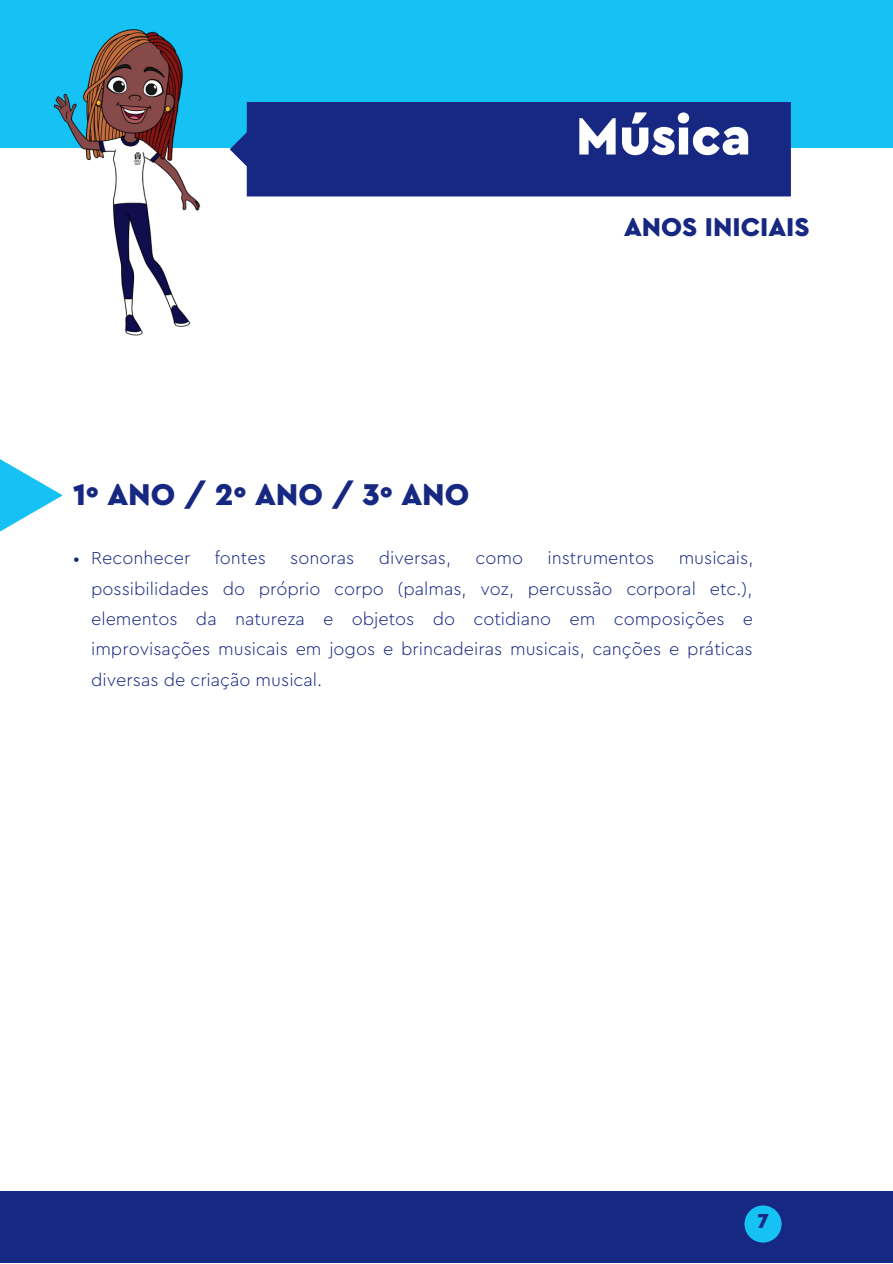
<style>
.page{position:relative;width:893px;height:1264px;background:#fff}
.page>*{position:absolute;margin:0;border:0;box-sizing:border-box;transform-origin:0 0}
.t1{font:900 54px "Cera Pro";color:#fff}
.t2{font:900 31.5px "Cera Pro";color:#172883}
.t3{font:900 27px "Cera Pro";color:#172883}
.t4{font:900 21.15px "Cera Pro";color:#172883}
.t5{font:300 18px/30.3px "Cera Pro";color:#172883;text-align:justify}
</style>
<div class="page">
<div style="left:0;top:0;width:892px;height:147px;background:#16c1f3"></div>
<div style="left:0;top:1190px;width:892px;height:72px;background:#172883"></div>
<div style="left:230px;top:102px;width:560px;height:94px;background:#172883"></div>
<div style="left:744px;top:1205px;width:37px;height:37px;background:#16c1f3;border-radius:50%"></div>
<img style="left:27px;top:29px;width:199px;height:307px">
<svg style="left:0;top:459px;width:63px;height:72px"></svg>
<svg style="left:74px;top:557px;width:5px;height:5px"></svg>
<h1 class="t1" style="left:575px;top:111px;width:177px">Música</h1>
<h2 class="t2" style="left:73px;top:479px;width:397px">1º ANO / 2º ANO / 3º ANO</h2>
<h3 class="t3" style="left:624px;top:214px;width:187px">ANOS INICIAIS</h3>
<p class="t5" style="left:91px;top:543px;width:101px">Reconhecer</p>
<p class="t5" style="left:215px;top:543px;width:53px">fontes</p>
<p class="t5" style="left:290px;top:543px;width:66px">sonoras</p>
<p class="t5" style="left:378px;top:543px;width:74px">diversas,</p>
<p class="t5" style="left:475px;top:543px;width:49px">como</p>
<p class="t5" style="left:547px;top:543px;width:108px">instrumentos</p>
<p class="t5" style="left:91px;top:543px;width:663px;text-indent:587px">musicais, possibilidades do próprio corpo (palmas, voz, percussão corporal etc.), elementos da natureza e objetos do cotidiano em composições e improvisações musicais em jogos e brincadeiras musicais, canções e práticas diversas de criação musical.</p>
<p class="t4" style="left:757px;top:1210px;width:13px">7</p>
</div>
